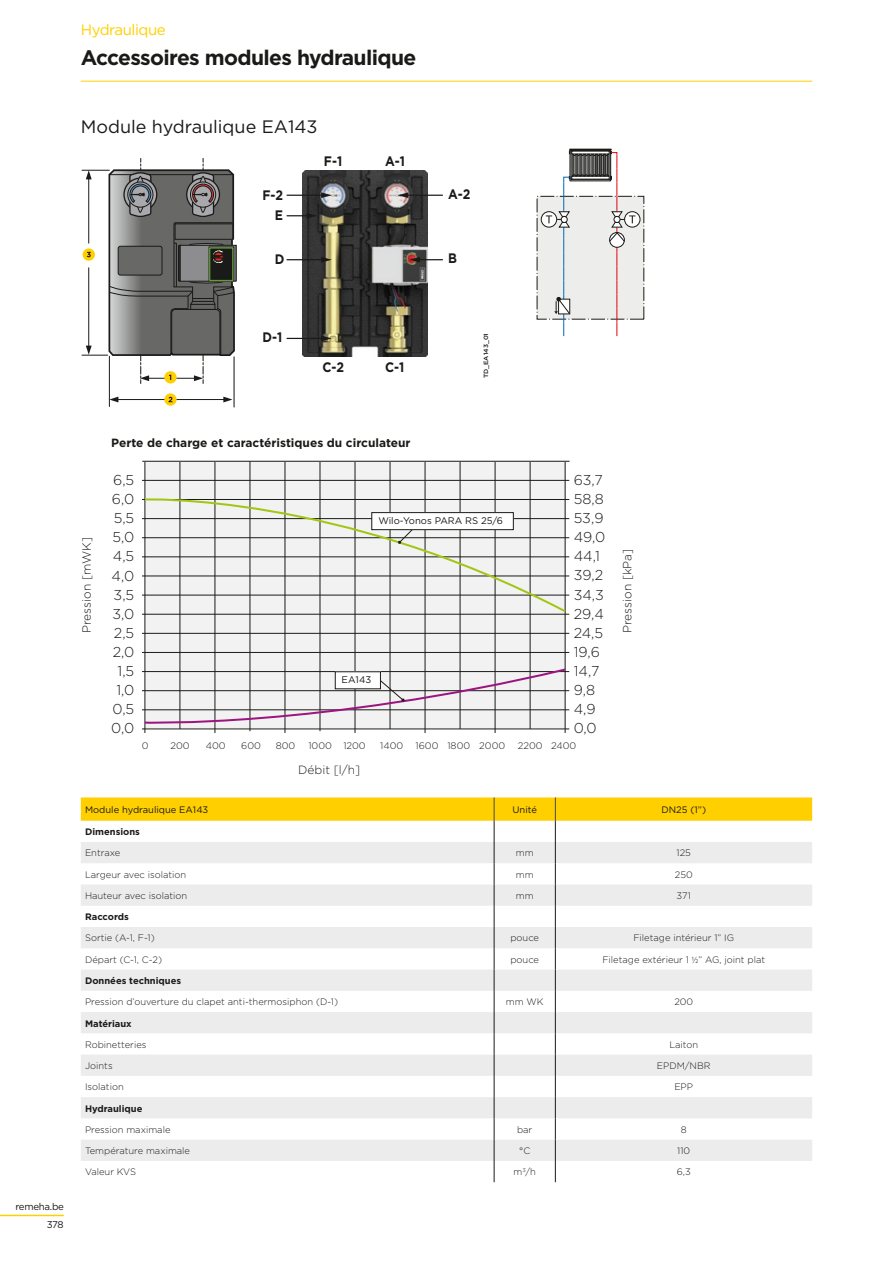
<style>
.page{position:relative;width:893px;height:1263px;background:#fff}
.page>*{position:absolute;margin:0;border:0;box-sizing:border-box;transform-origin:0 0}
.t1{font:700 21px "Gotham";letter-spacing:-.03em;color:#1a1a18}
.t2{font:18px "Gotham";color:#1a1a18}
.t3{font:15px "Gotham";letter-spacing:-.03em;color:#ffcf00}
.t4{font:300 14.25px/19px "Gotham";color:#1a1a18;text-align:center}
.t5{font:700 13.8px/20.1px "Gotham";color:#1a1a18;text-align:right;scale:.9 1}
.t6{font:700 12px "Gotham";color:#1a1a18}
.t7{font:300 12px "Gotham";color:#1a1a18}
.t8{font:9.75px "Gotham";letter-spacing:-.03em;color:#1a1a18}
.t9{font:300 9.6px "Gotham";color:#1a1a18}
.t10{font:9.6px "Gotham";color:#1a1a18}
.t11{font:300 9.3px "Gotham";color:#1a1a18}
.t12{font:700 9.3px "Gotham";color:#1a1a18}
.t13{font:9.3px "Gotham";color:#1a1a18}
.t14{font:500 6.15px "Gotham";color:#1a1a18;scale:1.08 1}
.s1{font-family:"Myriad Pro"}
</style>
<div class="page">
<hr style="left:0;top:1215px;width:64px;height:1px;background:#ffcf00">
<hr style="left:81px;top:81px;width:731px;height:1px;background:#ffcf00">
<div style="left:537px;top:196px;width:107px;height:123px;background:#ededec"></div>
<svg style="left:625px;top:212px;width:15px;height:15px"></svg>
<div style="left:624px;top:211px;width:16px;height:17px;border:1px solid #1a1a18;border-radius:50%"></div>
<svg style="left:542px;top:212px;width:15px;height:15px"></svg>
<div style="left:541px;top:211px;width:16px;height:17px;border:1px solid #1a1a18;border-radius:50%"></div>
<svg style="left:546px;top:149px;width:89px;height:187px"></svg>
<img style="left:302px;top:170px;width:126px;height:187px">
<hr style="left:287px;top:195px;width:36px;height:1px;background:#1a1a18">
<svg style="left:321px;top:192px;width:11px;height:6px"></svg>
<svg style="left:287px;top:213px;width:30px;height:6px"></svg>
<hr style="left:287px;top:259px;width:36px;height:1px;background:#1a1a18">
<svg style="left:321px;top:257px;width:11px;height:6px"></svg>
<hr style="left:287px;top:338px;width:36px;height:1px;background:#1a1a18">
<svg style="left:321px;top:336px;width:11px;height:5px"></svg>
<hr style="left:407px;top:195px;width:35px;height:1px;background:#1a1a18">
<svg style="left:398px;top:192px;width:10px;height:6px"></svg>
<svg style="left:409px;top:257px;width:33px;height:6px"></svg>
<hr style="left:234px;top:357px;width:1px;height:50px;background:#1a1a18">
<hr style="left:109px;top:356px;width:1px;height:50px;background:#1a1a18">
<hr style="left:114px;top:399px;width:112px;height:1px;background:#1a1a18">
<svg style="left:109px;top:397px;width:9px;height:5px"></svg>
<svg style="left:223px;top:397px;width:9px;height:5px"></svg>
<svg style="left:164px;top:393px;width:13px;height:13px"></svg>
<svg style="left:169px;top:397px;width:3px;height:5px"></svg>
<svg style="left:82px;top:158px;width:154px;height:225px"></svg>
<div style="left:145px;top:461px;width:420px;height:267px;background:#f2f2f2"></div>
<hr style="left:142px;top:480px;width:427px;height:1px;background:#1a1a18">
<hr style="left:142px;top:461px;width:428px;height:1px;background:#1a1a18">
<hr style="left:145px;top:462px;width:1px;height:267px;background:#1a1a18">
<hr style="left:215px;top:462px;width:1px;height:267px;background:#1a1a18">
<hr style="left:180px;top:462px;width:1px;height:267px;background:#1a1a18">
<hr style="left:285px;top:462px;width:1px;height:267px;background:#1a1a18">
<hr style="left:250px;top:461px;width:1px;height:270px;background:#1a1a18">
<hr style="left:355px;top:462px;width:1px;height:267px;background:#1a1a18">
<hr style="left:320px;top:462px;width:1px;height:269px;background:#1a1a18">
<hr style="left:425px;top:462px;width:1px;height:267px;background:#1a1a18">
<hr style="left:390px;top:462px;width:1px;height:267px;background:#1a1a18">
<hr style="left:495px;top:462px;width:1px;height:267px;background:#1a1a18">
<hr style="left:460px;top:462px;width:1px;height:267px;background:#1a1a18">
<hr style="left:565px;top:462px;width:1px;height:267px;background:#1a1a18">
<hr style="left:530px;top:462px;width:1px;height:267px;background:#1a1a18">
<hr style="left:142px;top:518px;width:427px;height:1px;background:#1a1a18">
<hr style="left:142px;top:557px;width:427px;height:1px;background:#1a1a18">
<hr style="left:142px;top:595px;width:427px;height:1px;background:#1a1a18">
<hr style="left:142px;top:633px;width:427px;height:1px;background:#1a1a18">
<hr style="left:142px;top:671px;width:427px;height:1px;background:#1a1a18">
<hr style="left:142px;top:709px;width:427px;height:1px;background:#1a1a18">
<hr style="left:142px;top:499px;width:427px;height:1px;background:#1a1a18">
<hr style="left:142px;top:537px;width:427px;height:1px;background:#1a1a18">
<hr style="left:142px;top:576px;width:427px;height:1px;background:#1a1a18">
<hr style="left:142px;top:614px;width:427px;height:1px;background:#1a1a18">
<hr style="left:142px;top:652px;width:427px;height:1px;background:#1a1a18">
<hr style="left:142px;top:690px;width:427px;height:1px;background:#1a1a18">
<hr style="left:142px;top:729px;width:427px;height:1px;background:#1a1a18">
<svg style="left:143px;top:493px;width:425px;height:121px"></svg>
<svg style="left:398px;top:530px;width:15px;height:14px"></svg>
<div style="left:372px;top:513px;width:141px;height:17px;background:#fff"></div>
<div style="left:371px;top:512px;width:143px;height:18px;border:1px solid #1a1a18"></div>
<svg style="left:143px;top:667px;width:425px;height:66px"></svg>
<div style="left:335px;top:672px;width:45px;height:17px;background:#fff"></div>
<svg style="left:81px;top:797px;width:731px;height:385px"></svg>
<h3 class="t3" style="left:81px;top:20px;width:86px">Hydraulique</h3>
<h1 class="t1" style="left:81px;top:44px;width:337px">Accessoires modules hydraulique</h1>
<h2 class="t2" style="left:81px;top:116px;width:238px">Module hydraulique EA143</h2>
<h3 class="t5" style="left:324px;top:150px;width:22px">F-1</h3>
<h3 class="t5" style="left:385px;top:150px;width:24px">A-1</h3>
<h3 class="t5" style="left:263px;top:185px;width:25px">F-2<br>E</h3>
<h3 class="t5" style="left:275px;top:248px;width:12px">D</h3>
<h3 class="t5" style="left:448px;top:183px;width:26px">A-2</h3>
<h3 class="t5" style="left:448px;top:248px;width:11px">B</h3>
<h3 class="t5" style="left:263px;top:327px;width:24px">D-1</h3>
<h3 class="t5" style="left:322px;top:357px;width:26px">C-2</h3>
<h3 class="t5" style="left:385px;top:357px;width:23px">C-1</h3>
<p class="t14" style="left:482px;top:378px;width:44px;rotate:-90deg">TD_EA143_01</p>
<p class="t8" style="left:16px;top:1201px;width:50px">remeha.be</p>
<p class="t8" style="left:47px;top:1218px;width:19px">378</p>
<p class="t6" style="left:111px;top:435px;width:301px">Perte de charge et caractéristiques du circulateur</p>
<h3 class="t4" style="left:111px;top:470px;width:25px">6,5<br>6,0<br>5,5<br>5,0<br>4,5<br>4,0<br>3,5<br>3,0<br>2,5<br>2,0<br>1,5<br>1,0<br>0,5<br>0,0</h3>
<h3 class="t4" style="left:574px;top:470px;width:33px;text-align:left">63,7<br>58,8<br>53,9<br>49,0<br>44,1<br>39,2<br>34,3<br>29,4<br>24,5<br>19,6<br>14,7<br>9,8<br>4,9<br>0,0</h3>
<p class="t9" style="left:142px;top:739px;width:8px">0</p>
<p class="t9" style="left:170px;top:739px;width:21px">200</p>
<p class="t9" style="left:206px;top:739px;width:21px">400</p>
<p class="t9" style="left:241px;top:739px;width:21px">600</p>
<p class="t9" style="left:276px;top:739px;width:21px">800</p>
<p class="t9" style="left:308px;top:739px;width:59px">1000 1200</p>
<p class="t9" style="left:380px;top:739px;width:25px">1400</p>
<p class="t9" style="left:416px;top:739px;width:91px">1600 1800 2000</p>
<p class="t9" style="left:518px;top:739px;width:60px">2200 2400</p>
<p class="t10" style="left:378px;top:514px;width:126px">Wilo-Yonos PARA RS 25/6</p>
<p class="t7" style="left:79px;top:633px;width:97px;rotate:-90deg">Pression [mWK]</p>
<p class="t7" style="left:620px;top:633px;width:86px;rotate:-90deg">Pression [kPa]</p>
<p class="t10" style="left:342px;top:674px;width:31px">EA143</p>
<p class="t7" style="left:298px;top:762px;width:63px">Débit [l/h]</p>
<p class="t13" style="left:85px;top:804px;width:125px">Module hydraulique EA143</p>
<p class="t13" style="left:512px;top:804px;width:26px">Unité</p>
<p class="t13" style="left:661px;top:804px;width:46px">DN25 (1”)</p>
<p class="t12" style="left:85px;top:826px;width:56px">Dimensions</p>
<p class="t11" style="left:85px;top:847px;width:37px">Entraxe</p>
<p class="t11" style="left:516px;top:847px;width:19px">mm</p>
<p class="t11" style="left:677px;top:847px;width:16px">125</p>
<p class="t11" style="left:85px;top:868px;width:103px">Largeur avec isolation</p>
<p class="t11" style="left:516px;top:868px;width:19px">mm</p>
<p class="t11" style="left:675px;top:868px;width:19px">250</p>
<p class="t11" style="left:85px;top:890px;width:104px">Hauteur avec isolation</p>
<p class="t11" style="left:516px;top:890px;width:19px">mm</p>
<p class="t11" style="left:677px;top:890px;width:16px">371</p>
<p class="t12" style="left:85px;top:911px;width:45px">Raccords</p>
<p class="t11" style="left:85px;top:932px;width:71px">Sortie (A-1, F-1)</p>
<p class="t11" style="left:510px;top:932px;width:30px">pouce</p>
<p class="t11" style="left:633px;top:932px;width:102px">Filetage intérieur 1” IG</p>
<p class="t11" style="left:85px;top:953px;width:79px">Départ (C-1, C-2)</p>
<p class="t11" style="left:510px;top:953px;width:30px">pouce</p>
<p class="t11" style="left:602px;top:953px;width:164px">Filetage extérieur 1 <span class="s1">½</span>” AG, joint plat</p>
<p class="t12" style="left:85px;top:974px;width:98px">Données techniques</p>
<p class="t11" style="left:85px;top:996px;width:255px">Pression d’ouverture du clapet anti-thermosiphon (D-1)</p>
<p class="t11" style="left:506px;top:996px;width:39px">mm WK</p>
<p class="t11" style="left:674px;top:996px;width:20px">200</p>
<p class="t12" style="left:85px;top:1017px;width:48px">Matériaux</p>
<p class="t11" style="left:85px;top:1038px;width:63px">Robinetteries</p>
<p class="t11" style="left:669px;top:1038px;width:30px">Laiton</p>
<p class="t11" style="left:85px;top:1060px;width:29px">Joints</p>
<p class="t11" style="left:657px;top:1060px;width:55px">EPDM/NBR</p>
<p class="t11" style="left:85px;top:1081px;width:40px">Isolation</p>
<p class="t11" style="left:674px;top:1081px;width:20px">EPP</p>
<p class="t12" style="left:85px;top:1102px;width:59px">Hydraulique</p>
<p class="t11" style="left:85px;top:1124px;width:87px">Pression maximale</p>
<p class="t11" style="left:517px;top:1124px;width:17px">bar</p>
<p class="t11" style="left:681px;top:1124px;width:7px">8</p>
<p class="t11" style="left:85px;top:1145px;width:107px">Température maximale</p>
<p class="t11" style="left:519px;top:1145px;width:13px">°C</p>
<p class="t11" style="left:677px;top:1145px;width:14px">110</p>
<p class="t11" style="left:85px;top:1166px;width:53px">Valeur KVS</p>
<p class="t11" style="left:513px;top:1166px;width:24px">m<sup>3</sup>/h</p>
<p class="t11" style="left:677px;top:1166px;width:15px">6,3</p>
</div>
